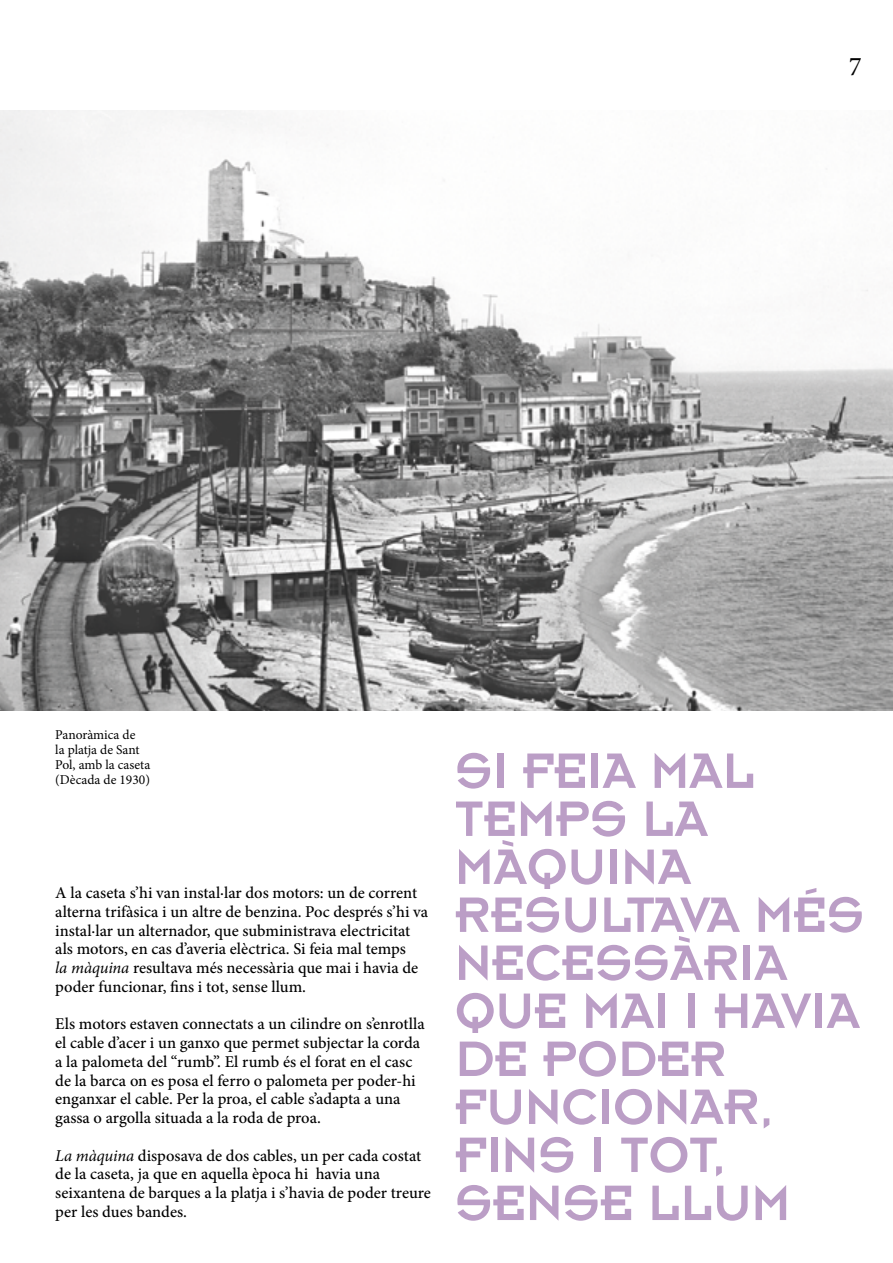
<style>
.page{position:relative;width:893px;height:1263px;background:#fff}
.page>*{position:absolute;margin:0;border:0;box-sizing:border-box;transform-origin:0 0}
.t1{font:54.75px/48px "Insignia A";color:#bb9ec6}
.t2{font:27px "Minion Pro";color:#000}
.t3{font:500 16.5px/18.8px "Minion Pro";color:#000}
.t4{font:13.5px/15px "Minion Pro";color:#000}
.s1{font-weight:400;font-style:italic}
</style>
<div class="page">
<img style="left:0;top:111px;width:893px;height:600px">
<h2 class="t2" style="left:849px;top:48px;width:14px">7</h2>
<p class="t4" style="left:55px;top:727px;width:97px">Panoràmica de<br>la platja de Sant<br>Pol, amb la caseta (Dècada de 1930)</p>
<p class="t3" style="left:55px;top:883px;width:374px">A la caseta s’hi van instal·lar dos motors: un de corrent alterna trifàsica i un altre de benzina. Poc després s’hi va instal·lar un alternador, que subministrava electricitat als motors, en cas d’averia elèctrica. Si feia mal temps<br><span class="s1">la màquina</span> resultava més necessària que mai i havia de poder funcionar, fins i tot, sense llum.</p>
<p class="t3" style="left:55px;top:1015px;width:371px">Els motors estaven connectats a un cilindre on s’enrotlla el cable d’acer i un ganxo que permet subjectar la corda a la palometa del “rumb”. El rumb és el forat en el casc de la barca on es posa el ferro o palometa per poder-hi enganxar el cable. Per la proa, el cable s’adapta a una gassa o argolla situada a la roda de proa.</p>
<p class="t3" style="left:55px;top:1146px;width:377px"><span class="s1">La màquina</span> disposava de dos cables, un per cada costat de la caseta, ja que en aquella època hi havia una seixantena de barques a la platja i s’havia de poder treure per les dues bandes.</p>
<h1 class="t1" style="left:455px;top:747px;width:411px">SI FEIA MAL<br>TEMPS LA<br>MÀQUINA<br>RESULTAVA MÉS<br>NECESSÀRIA<br>QUE MAI I HAVIA<br>DE PODER<br>FUNCIONAR,<br>FINS I TOT,<br>SENSE LLUM</h1>
</div>
